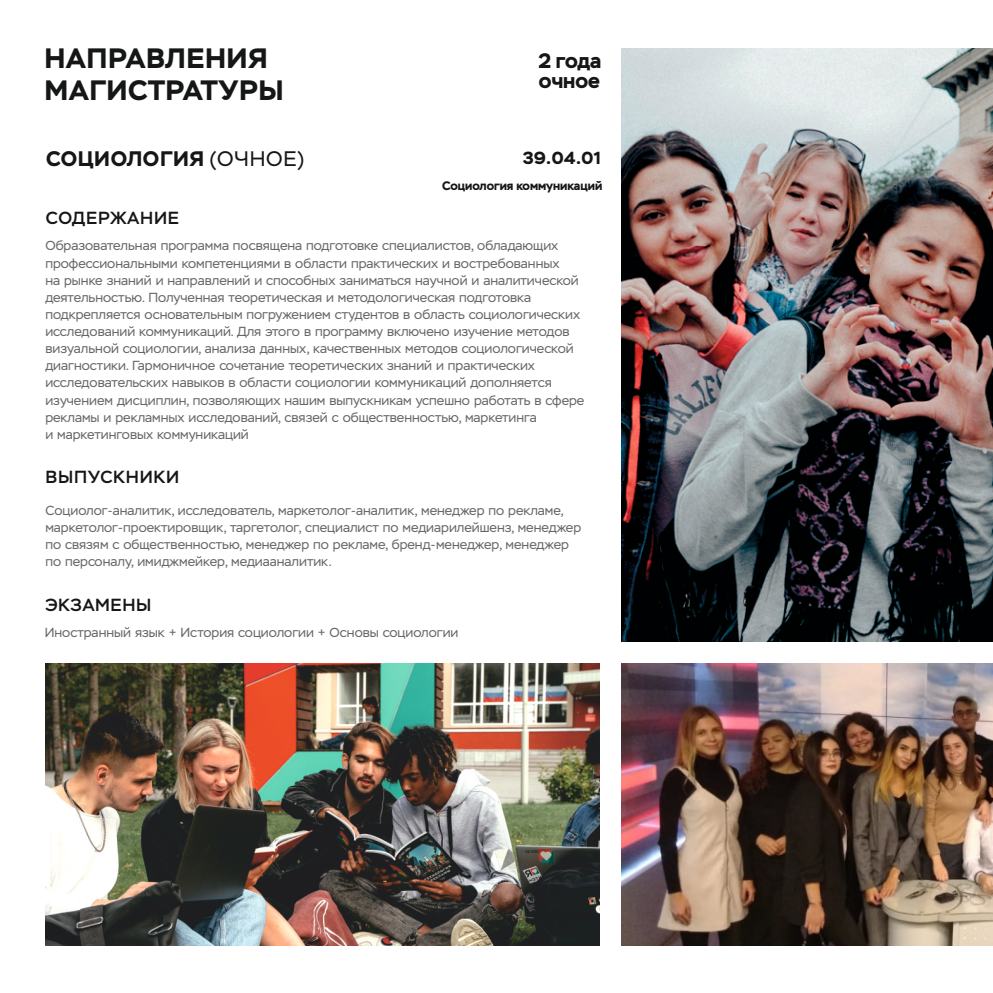
<style>
.page{position:relative;width:993px;height:993px;background:#fff}
.page>*{position:absolute;margin:0;border:0;box-sizing:border-box;transform-origin:0 0}
.t1{font:700 28px/32.2px "Stem";letter-spacing:.015em;color:#151616}
.t2{font:700 21px "Stem";letter-spacing:.03em;color:#151616}
.t3{font:700 21px/19.6px "Stem";color:#151616}
.t4{font:500 17.5px "Stem";letter-spacing:.04em;color:#151616}
.t5{font:700 17.5px "Stem";color:#151616}
.t6{font:13.12px/17.2px "Stem";color:#676767}
.t7{font:700 12.25px "Stem";color:#151616}
.s1{font-weight:400}
</style>
<div class="page">
<img style="left:45px;top:663px;width:554px;height:282px">
<img style="left:621px;top:48px;width:371px;height:593px">
<img style="left:621px;top:663px;width:371px;height:282px">
<h1 class="t1" style="left:44px;top:44px;width:241px">НАПРАВЛЕНИЯ<br>МАГИСТРАТУРЫ</h1>
<h2 class="t3" style="left:538px;top:52px;width:64px">2 года очное</h2>
<h2 class="t2" style="left:46px;top:149px;width:259px">СОЦИОЛОГИЯ <span class="s1">(ОЧНОЕ)</span></h2>
<h3 class="t5" style="left:522px;top:151px;width:80px">39.04.01</h3>
<h3 class="t4" style="left:46px;top:210px;width:135px">СОДЕРЖАНИЕ</h3>
<p class="t7" style="left:442px;top:181px;width:161px">Социология коммуникаций</p>
<p class="t6" style="left:45px;top:238px;width:540px">Образовательная программа посвящена подготовке специалистов, обладающих профессиональными компетенциями в области практических и востребованных<br>на рынке знаний и направлений и способных заниматься научной и аналитической деятельностью. Полученная теоретическая и методологическая подготовка подкрепляется основательным погружением студентов в область социологических исследований коммуникаций. Для этого в программу включено изучение методов визуальной социологии, анализа данных, качественных методов социологической диагностики. Гармоничное сочетание теоретических знаний и практических исследовательских навыков в области социологии коммуникаций дополняется изучением дисциплин, позволяющих нашим выпускникам успешно работать в сфере рекламы и рекламных исследований, связей с общественностью, маркетинга<br>и маркетинговых коммуникаций</p>
<h3 class="t4" style="left:46px;top:469px;width:135px">ВЫПУСКНИКИ</h3>
<p class="t6" style="left:45px;top:502px;width:537px">Cоциолог-аналитик, исследователь, маркетолог-аналитик, менеджер по рекламе, маркетолог-проектировщик, таргетолог, специалист по медиарилейшенз, менеджер по связям с общественностью, менеджер по рекламе, бренд-менеджер, менеджер по персоналу, имиджмейкер, медиааналитик.</p>
<h3 class="t4" style="left:45px;top:597px;width:107px">ЭКЗАМЕНЫ</h3>
<p class="t6" style="left:45px;top:624px;width:415px">Иностранный язык + История социологии + Основы социологии</p>
</div>
